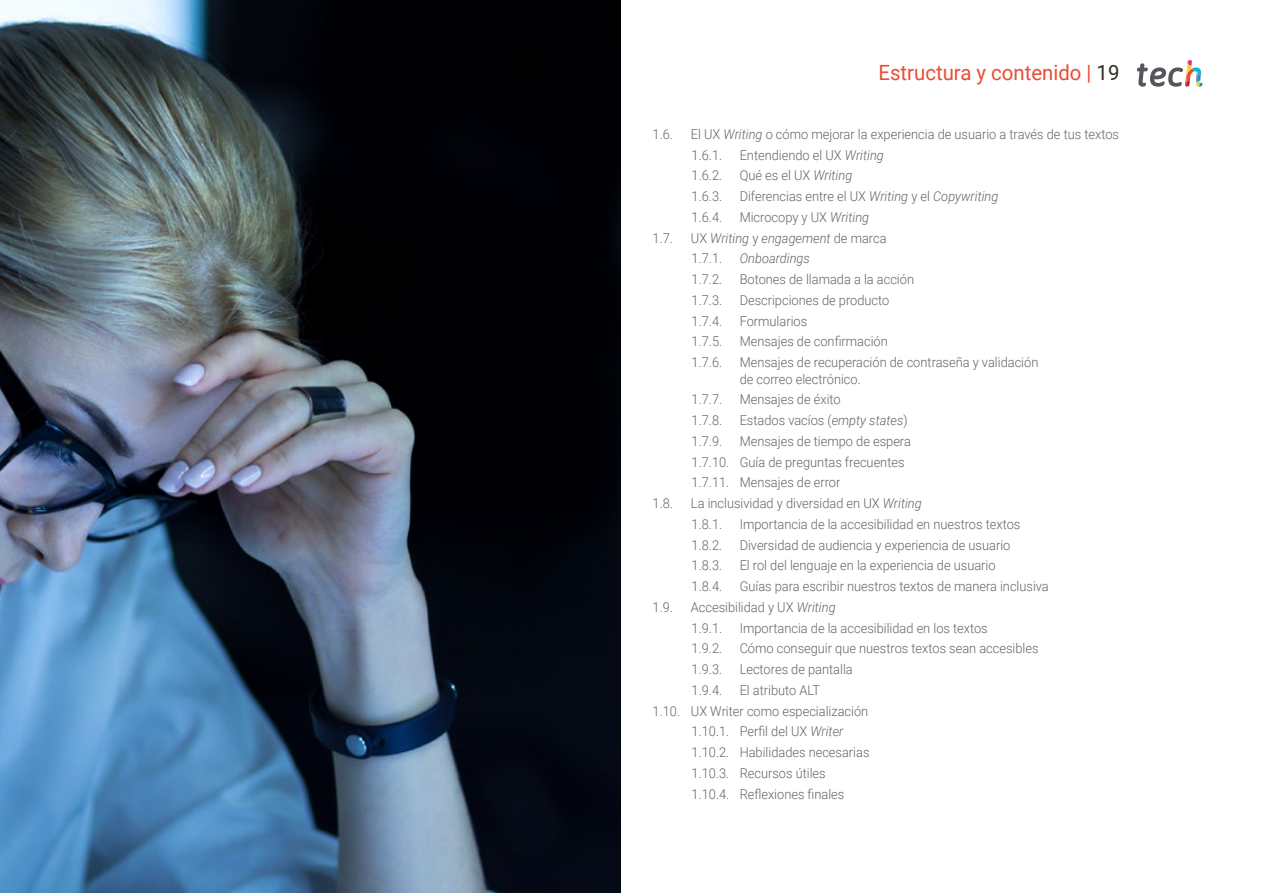
<style>
.page{position:relative;width:1263px;height:893px;background:#fff}
.page>*{position:absolute;margin:0;border:0;box-sizing:border-box;transform-origin:0 0}
.t1{font:21px "Roboto";color:#e94d35}
.t2{font:300 13.5px/20.7px "Roboto";color:#61646a;scale:.95 1}
.t3{font:italic 300 13.5px/20.7px "Roboto";color:#61646a;scale:.95 1}
.s1{color:#312e20}
.s2{font-style:italic}
.s3{font-style:normal}
</style>
<div class="page">
<svg style="left:1137px;top:60px;width:65px;height:27px"></svg>
<img style="left:0;top:0;width:621px;height:893px">
<h1 class="t1" style="left:878px;top:57px;width:242px">Estructura y contenido | <span class="s1">19</span></h1>
<p class="t2" style="left:653px;top:123px;width:23px">1.6.</p>
<p class="t2" style="left:691px;top:123px;width:452px">El UX <span class="s2">Writing</span> o cómo mejorar la experiencia de usuario a través de tus textos<br>1.6.1.</p>
<p class="t2" style="left:740px;top:144px;width:153px">Entendiendo el UX <span class="s2">Writing</span></p>
<p class="t2" style="left:692px;top:165px;width:34px">1.6.2.</p>
<p class="t2" style="left:740px;top:165px;width:120px">Qué es el UX <span class="s2">Writing</span></p>
<p class="t2" style="left:692px;top:185px;width:34px">1.6.3.</p>
<p class="t2" style="left:740px;top:185px;width:274px">Diferencias entre el UX <span class="s2">Writing</span> y el <span class="s2">Copywriting</span></p>
<p class="t2" style="left:692px;top:206px;width:34px">1.6.4.</p>
<p class="t2" style="left:740px;top:206px;width:138px">Microcopy y UX <span class="s2">Writing</span></p>
<p class="t2" style="left:653px;top:227px;width:23px">1.7.</p>
<p class="t3" style="left:691px;top:227px;width:207px"><span class="s3">UX</span> Writing <span class="s3">y</span> engagement <span class="s3">de marca<br>1.7.1.</span></p>
<p class="t3" style="left:740px;top:248px;width:75px">Onboardings</p>
<p class="t2" style="left:692px;top:268px;width:34px">1.7.2.</p>
<p class="t2" style="left:740px;top:268px;width:185px">Botones de llamada a la acción</p>
<p class="t2" style="left:692px;top:289px;width:34px">1.7.3.</p>
<p class="t2" style="left:740px;top:289px;width:159px">Descripciones de producto</p>
<p class="t2" style="left:692px;top:310px;width:34px">1.7.4.</p>
<p class="t2" style="left:740px;top:310px;width:73px">Formularios</p>
<p class="t2" style="left:692px;top:331px;width:34px">1.7.5.</p>
<p class="t2" style="left:740px;top:331px;width:157px">Mensajes de confirmación</p>
<p class="t2" style="left:692px;top:351px;width:34px">1.7.6.</p>
<p class="t2" style="left:740px;top:353px;width:316px;line-height:16.5px">Mensajes de recuperación de contraseña y validación de correo electrónico.</p>
<p class="t2" style="left:692px;top:389px;width:34px">1.7.7.</p>
<p class="t2" style="left:740px;top:389px;width:108px">Mensajes de éxito</p>
<p class="t2" style="left:692px;top:409px;width:34px">1.7.8.</p>
<p class="t2" style="left:740px;top:409px;width:178px">Estados vacíos (<span class="s2">empty states</span>)</p>
<p class="t2" style="left:692px;top:430px;width:34px">1.7.9.</p>
<p class="t2" style="left:692px;top:430px;width:232px;text-indent:48px">Mensajes de tiempo de espera<br>1.7.10. Guía de preguntas frecuentes<br>1.7.11. Mensajes de error</p>
<p class="t2" style="left:653px;top:492px;width:23px">1.8.</p>
<p class="t2" style="left:691px;top:492px;width:244px">La inclusividad y diversidad en UX <span class="s2">Writing<br></span>1.8.1.</p>
<p class="t2" style="left:740px;top:513px;width:297px">Importancia de la accesibilidad en nuestros textos</p>
<p class="t2" style="left:692px;top:534px;width:34px">1.8.2.</p>
<p class="t2" style="left:740px;top:534px;width:286px">Diversidad de audiencia y experiencia de usuario</p>
<p class="t2" style="left:692px;top:555px;width:34px">1.8.3.</p>
<p class="t2" style="left:740px;top:555px;width:271px">El rol del lenguaje en la experiencia de usuario</p>
<p class="t2" style="left:692px;top:575px;width:34px">1.8.4.</p>
<p class="t2" style="left:740px;top:575px;width:327px">Guías para escribir nuestros textos de manera inclusiva</p>
<p class="t2" style="left:653px;top:596px;width:23px">1.9.</p>
<p class="t2" style="left:691px;top:596px;width:154px">Accesibilidad y UX <span class="s2">Writing<br></span>1.9.1.</p>
<p class="t2" style="left:740px;top:617px;width:263px">Importancia de la accesibilidad en los textos</p>
<p class="t2" style="left:692px;top:638px;width:34px">1.9.2.</p>
<p class="t2" style="left:740px;top:638px;width:316px">Cómo conseguir que nuestros textos sean accesibles</p>
<p class="t2" style="left:692px;top:658px;width:34px">1.9.3.</p>
<p class="t2" style="left:740px;top:658px;width:121px">Lectores de pantalla</p>
<p class="t2" style="left:692px;top:679px;width:34px">1.9.4.</p>
<p class="t2" style="left:740px;top:679px;width:86px">El atributo ALT</p>
<p class="t2" style="left:653px;top:700px;width:228px">1.10. UX Writer como especialización</p>
<p class="t2" style="left:692px;top:721px;width:161px">1.10.1. Perfil del UX <span class="s2">Writer</span></p>
<p class="t2" style="left:692px;top:741px;width:189px">1.10.2. Habilidades necesarias</p>
<p class="t2" style="left:692px;top:762px;width:143px">1.10.3. Recursos útiles</p>
<p class="t2" style="left:692px;top:783px;width:162px">1.10.4. Reflexiones finales</p>
</div>
